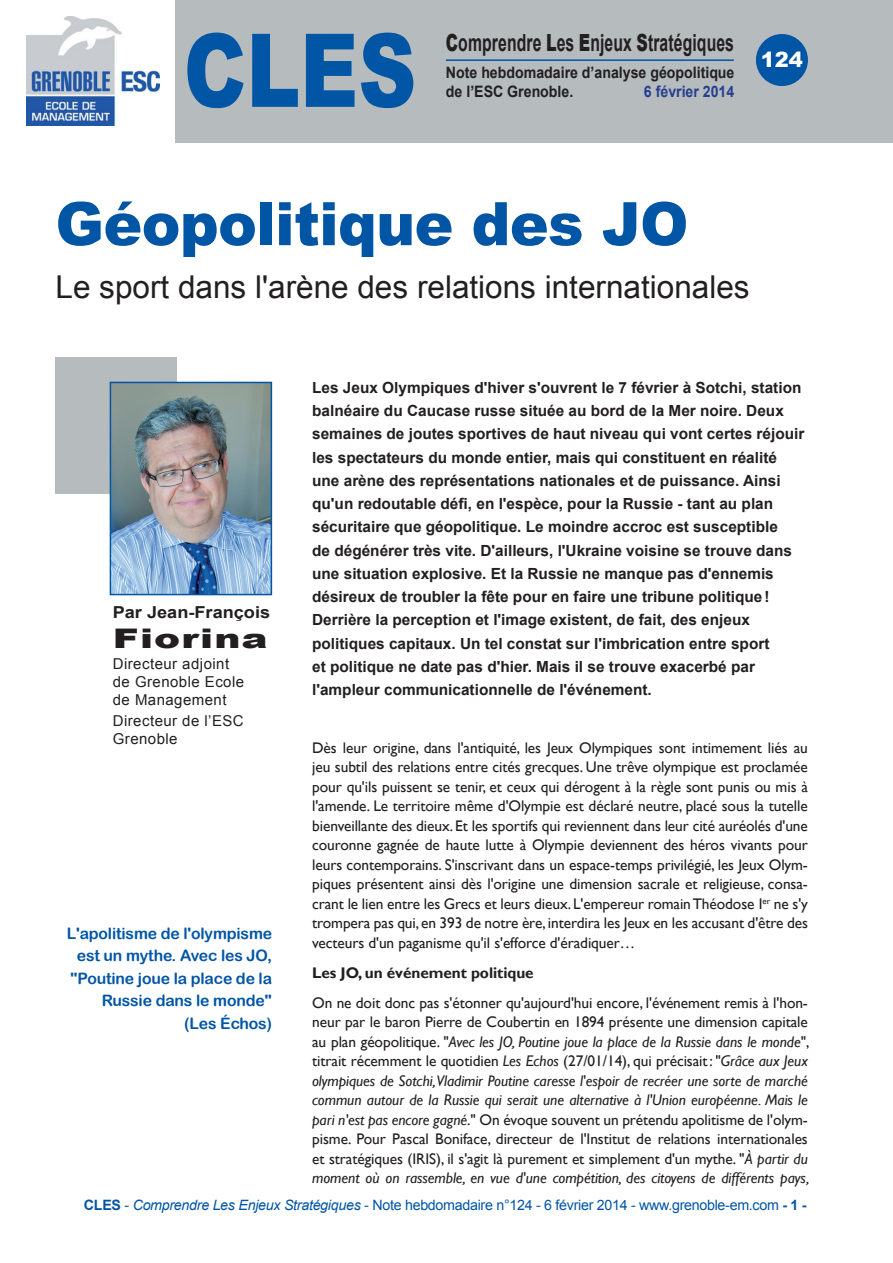
<style>
.page{position:relative;width:893px;height:1263px;background:#fff}
.page>*{position:absolute;margin:0;border:0;box-sizing:border-box;transform-origin:0 0}
.t1{font:900 102px "Arial";color:#0155a5;scale:.79 1}
.t2{font:900 60px "Arial";letter-spacing:-.01em;color:#0155a5}
.t3{font:31.5px "Arial";color:#231f20}
.t4{font:900 27px "Arial";letter-spacing:.03em;color:#231f20;scale:1.45 1}
.t5{font:700 23.55px "Arial";letter-spacing:.005em;color:#231f20;scale:.67 1}
.t6{font:900 21px "Arial";color:#fff}
.t7{font:700 16.5px "Arial";color:#231f20;scale:1.1 1}
.t8{font:15.75px/22.5px "Arial Rounded MT Bold";letter-spacing:-.01em;color:#0155a5;text-align:right}
.t9{font:700 15.75px/18.9px "Arial";color:#231f20;scale:.9 1}
.t10{font:700 15.75px "Arial";color:#253f8e;scale:.9 1}
.t11{font:15.3px/19.5px "Gill Sans";letter-spacing:-.005em;color:#231f20;text-align:justify}
.t12{font:700 15.3px/23.2px "Arial";color:#231f20}
.t13{font:700 15.3px "Gill Sans";letter-spacing:-.005em;color:#231f20}
.t14{font:15px/18px "Arial";letter-spacing:.03em;color:#231f20}
.t15{font:14.25px "Arial";letter-spacing:-.02em;color:#0155a5}
.s1{font-weight:900}
.s2{font-style:italic}
.s3{font-weight:700}
</style>
<div class="page">
<div style="left:175px;top:0;width:718px;height:143px;background:#b6bcbe"></div>
<img style="left:26px;top:17px;width:134px;height:109px">
<hr style="left:446px;top:59px;width:288px;height:2px;background:#0155a5">
<div style="left:756px;top:34px;width:52px;height:52px;background:#0155a5;border-radius:50%"></div>
<div style="left:56px;top:357px;width:121px;height:136px;background:#b6bcbe"></div>
<img style="left:113px;top:385px;width:156px;height:207px">
<div style="left:110px;top:382px;width:162px;height:213px;border:2px solid #0155a5"></div>
<h1 class="t1" style="left:184px;top:-4px;width:296px">CLES</h1>
<h3 class="t5" style="left:446px;top:27px;width:431px"><span class="s1">C</span>omprendre <span class="s1">L</span>es <span class="s1">E</span>njeux <span class="s1">S</span>tratégiques</h3>
<p class="t9" style="left:446px;top:63px;width:322px">Note hebdomadaire d’analyse géopolitique de l’ESC Grenoble.</p>
<p class="t10" style="left:644px;top:81px;width:102px">6 février 2014</p>
<h3 class="t6" style="left:761px;top:44px;width:44px">124</h3>
<h2 class="t2" style="left:56px;top:180px;width:634px">Géopolitique des JO</h2>
<h3 class="t3" style="left:56px;top:266px;width:696px">Le sport dans l'arène des relations internationales</h3>
<p class="t7" style="left:113px;top:601px;width:145px">Par Jean-François</p>
<h3 class="t4" style="left:113px;top:618px;width:108px">Fiorina</h3>
<p class="t14" style="left:113px;top:654px;width:133px">Directeur adjoint de Grenoble Ecole de Management</p>
<p class="t14" style="left:113px;top:711px;width:133px">Directeur de l’ESC<br>Grenoble</p>
<p class="t8" style="left:67px;top:921px;width:207px">L'apolitisme de l'olympisme est un mythe. Avec les JO, "Poutine joue la place de la<br>Russie dans le monde" (Les Échos)</p>
<p class="t12" style="left:312px;top:376px;width:494px">Les Jeux Olympiques d'hiver s'ouvrent le 7 février à Sotchi, station balnéaire du Caucase russe située au bord de la Mer noire. Deux semaines de joutes sportives de haut niveau qui vont certes réjouir les spectateurs du monde entier, mais qui constituent en réalité une arène des représentations nationales et de puissance. Ainsi qu'un redoutable défi, en l'espèce, pour la Russie - tant au plan sécuritaire que géopolitique. Le moindre accroc est susceptible<br>de dégénérer très vite. D'ailleurs, l'Ukraine voisine se trouve dans une situation explosive. Et la Russie ne manque pas d'ennemis désireux de troubler la fête pour en faire une tribune politique!<br>Derrière la perception et l'image existent, de fait, des enjeux politiques capitaux. Un tel constat sur l'imbrication entre sport<br>et politique ne date pas d'hier. Mais il se trouve exacerbé par l'ampleur communicationnelle de l'événement.</p>
<p class="t11" style="left:312px;top:738px;width:497px">Dès leur origine, dans l'antiquité, les Jeux Olympiques sont intimement liés au jeu subtil des relations entre cités grecques. Une trêve olympique est proclamée pour qu'ils puissent se tenir, et ceux qui dérogent à la règle sont punis ou mis à l'amende. Le territoire même d'Olympie est déclaré neutre, placé sous la tutelle bienveillante des dieux. Et les sportifs qui reviennent dans leur cité auréolés d'une couronne gagnée de haute lutte à Olympie deviennent des héros vivants pour leurs contemporains. S'inscrivant dans un espace-temps privilégié, les Jeux Olym&shy;piques présentent ainsi dès l'origine une dimension sacrale et religieuse, consa&shy;crant le lien entre les Grecs et leurs dieux. L'empereur romain Théodose I<sup>er</sup> ne s'y trompera pas qui, en 393 de notre ère, interdira les Jeux en les accusant d'être des vecteurs d'un paganisme qu'il s'efforce d'éradiquer…</p>
<p class="t13" style="left:312px;top:963px;width:223px">Les JO, un événement politique</p>
<p class="t11" style="left:312px;top:993px;width:499px">On ne doit donc pas s'étonner qu'aujourd'hui encore, l'événement remis à l'hon&shy;neur par le baron Pierre de Coubertin en 1894 présente une dimension capitale au plan géopolitique. "<span class="s2">Avec les JO, Poutine joue la place de la Russie dans le monde</span>", titrait récemment le quotidien <span class="s2">Les Echos</span> (27/01/14), qui précisait: "<span class="s2">Grâce aux Jeux olympiques de Sotchi,Vladimir Poutine caresse l'espoir de recréer une sorte de marché commun autour de la Russie qui serait une alternative à l'Union européenne. Mais le pari n'est pas encore gagné</span>." On évoque souvent un prétendu apolitisme de l'olym&shy;pisme. Pour Pascal Boniface, directeur de l'Institut de relations internationales et stratégiques (IRIS), il s'agit là purement et simplement d'un mythe. "<span class="s2">À partir du moment où on rassemble, en vue d'une compétition, des citoyens de différents pays,</span></p>
<p class="t15" style="left:84px;top:1195px;width:724px"><span class="s3">CLES</span> - <span class="s2">Comprendre Les Enjeux Stratégiques</span> - Note hebdomadaire n°124 - 6 février 2014 - www.grenoble-em.com <span class="s3">- 1 -</span></p>
</div>
